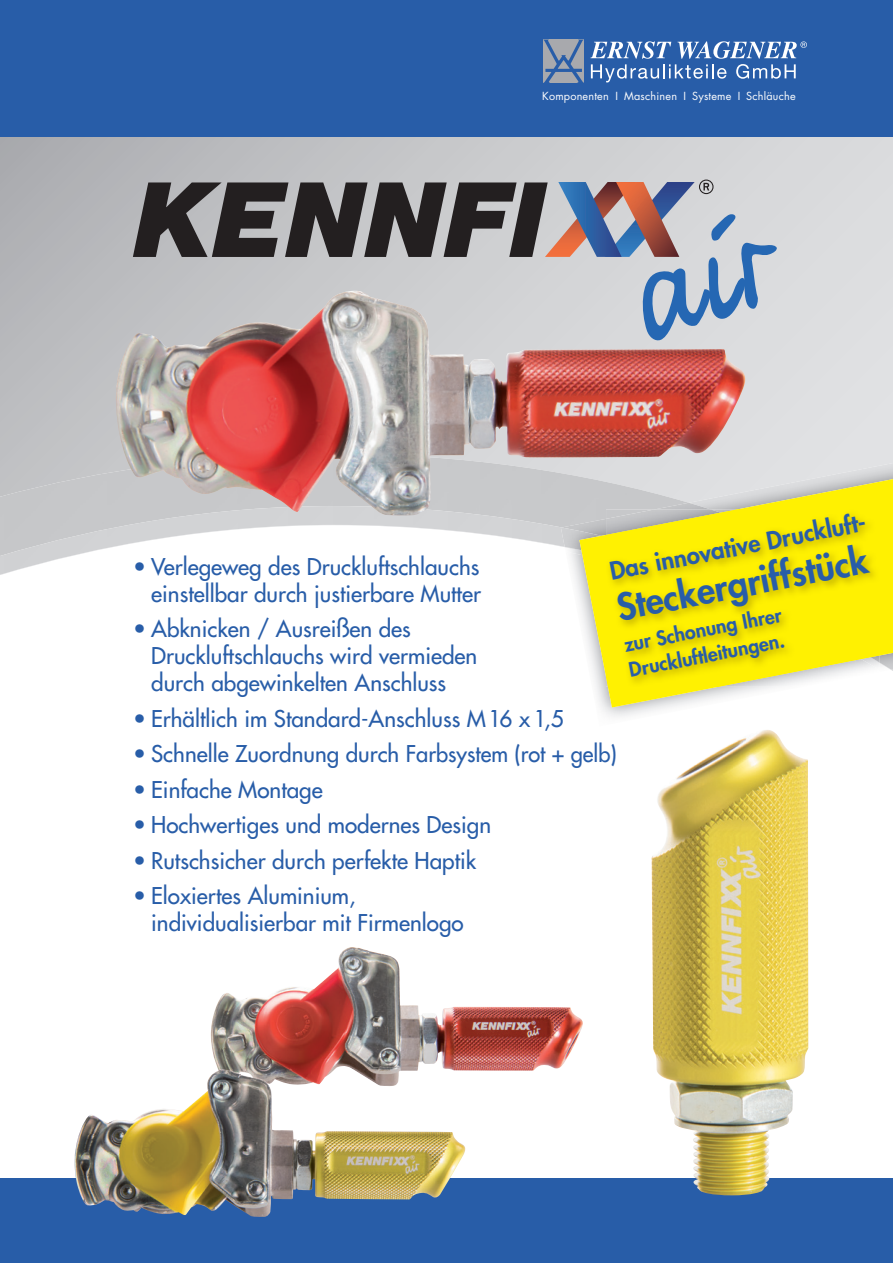
<style>
.page{position:relative;width:893px;height:1263px;background:#fff}
.page>*{position:absolute;margin:0;border:0;box-sizing:border-box;transform-origin:0 0}
.t1{font:800 36px "Futura";color:#285da8}
.t2{font:800 24px "Futura";color:#285da8}
.t3{font:22.5px/27px "Futura";color:#285da8}
.t4{font:800 19.5px/25.5px "Futura";color:#285da8}
.t5{font:10.8px "Futura";letter-spacing:.02em;color:#fff}
</style>
<div class="page">
<svg style="left:0;top:137px;width:893px;height:326px;background:#c7b6b7"></svg>
<img style="left:0;top:454px;width:689px;height:52px">
<img style="left:0;top:506px;width:562px;height:69px">
<div style="left:0;top:0;width:893px;height:137px;background:#285da8"></div>
<div style="left:0;top:1178px;width:893px;height:85px;background:#285da8"></div>
<svg style="left:133px;top:180px;width:644px;height:160px;background:#9a9aa0"></svg>
<img style="left:115px;top:291px;width:236px;height:203px">
<img style="left:651px;top:730px;width:157px;height:465px">
<img style="left:74px;top:949px;width:392px;height:268px">
<img style="left:562px;top:503px;width:17px;height:24px">
<img style="left:570px;top:555px;width:100px;height:162px">
<img style="left:561px;top:527px;width:18px;height:23px">
<svg style="left:579px;top:470px;width:314px;height:237px"></svg>
<svg style="left:880px;top:655px;width:13px;height:23px"></svg>
<img style="left:606px;top:510px;width:274px;height:177px">
<svg style="left:590px;top:41px;width:217px;height:41px"></svg>
<svg style="left:543px;top:40px;width:41px;height:43px"></svg>
<p class="t5" style="left:542px;top:89px;width:255px">Komponenten I Maschinen I Systeme I Schläuche</p>
<p class="t2" style="left:607px;top:556px;width:266px;rotate:-11deg">Das innovative Druckluft-</p>
<h1 class="t1" style="left:613px;top:584px;width:257px;rotate:-11deg">Steckergriffstück</h1>
<p class="t3" style="left:133px;top:553px;width:349px;text-align:right">• Verlegeweg des Druckluftschlauchs einstellbar durch justierbare Mutter</p>
<p class="t3" style="left:151px;top:615px;width:328px;text-indent:-18px">• Abknicken / Ausreißen des<br>Druckluftschlauchs wird vermieden durch abgewinkelten Anschluss</p>
<p class="t3" style="left:133px;top:705px;width:432px">• Erhältlich im Standard-Anschluss M 16 x 1,5</p>
<p class="t3" style="left:133px;top:740px;width:485px">• Schnelle Zuordnung durch Farbsystem (rot + gelb)</p>
<p class="t3" style="left:133px;top:776px;width:191px">• Einfache Montage</p>
<p class="t3" style="left:133px;top:811px;width:359px">• Hochwertiges und modernes Design</p>
<p class="t3" style="left:133px;top:847px;width:345px">• Rutschsicher durch perfekte Haptik</p>
<p class="t3" style="left:151px;top:882px;width:314px;text-indent:-18px">• Eloxiertes Aluminium, individualisierbar mit Firmenlogo</p>
<p class="t4" style="left:622px;top:632px;width:161px;rotate:-11deg">zur Schonung Ihrer<br>Druckluftleitungen.</p>
</div>
